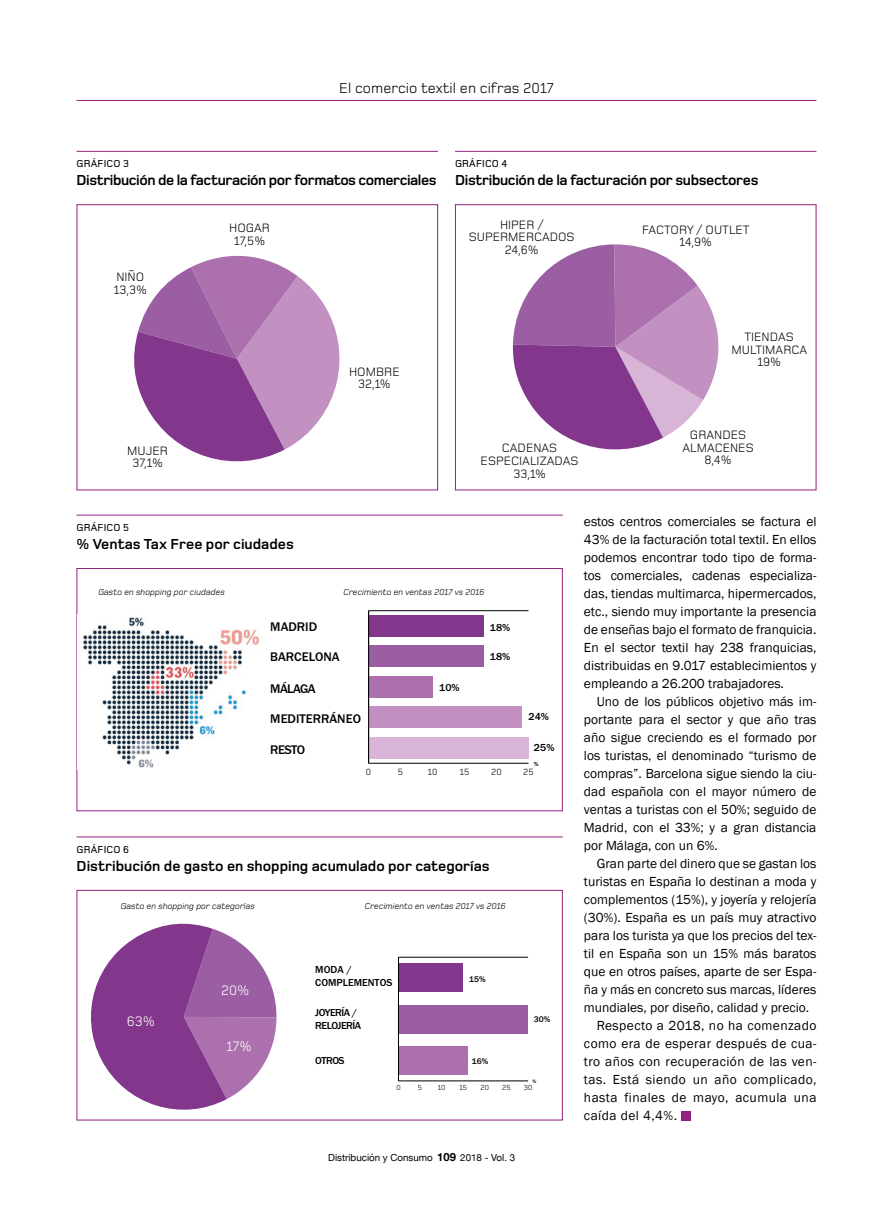
<style>
.page{position:relative;width:893px;height:1212px;background:#fff}
.page>*{position:absolute;margin:0;border:0;box-sizing:border-box;transform-origin:0 0}
.t1{font:700 15px "Foundry Monoline";letter-spacing:-.025em;color:#000}
.t2{font:700 15px "Foundry Monoline";color:#000}
.t3{font:15px "Foundry Monoline";color:#000}
.t4{font:14.25px "Foundry Monoline";color:#fff}
.t5{font:13.5px/18px "Franklin Gothic";color:#000;text-align:justify}
.t6{font:13.5px "Franklin Gothic";letter-spacing:.03em;color:#000}
.t7{font:500 12.9px "ITC Franklin Gothic Std";color:#000}
.t8{font:12.6px/12.6px "Foundry Monoline";color:#000;text-align:center}
.t9{font:700 11.25px "Helvetica Neue";color:#000}
.t10{font:500 10.5px/12.6px "ITC Franklin Gothic Std";color:#000}
.t11{font:500 10.5px "Foundry Monoline";letter-spacing:.015em;color:#000}
.t12{font:500 10.5px/12.6px "ITC Franklin Gothic Std";letter-spacing:-.05em;color:#000}
.t13{font:9.75px "Helvetica Neue";color:#000}
.t14{font:9.3px "Foundry Monoline";color:#000}
.t15{font:italic 9px "Foundry Monoline";color:#000}
.t16{font:500 8.55px "ITC Franklin Gothic Std";color:#000}
.t17{font:7.65px "Foundry Monoline";color:#000}
.t18{font:500 6.3px "ITC Franklin Gothic Std";color:#000}
.t19{font:500 5.1px "ITC Franklin Gothic Std";color:#000}
</style>
<div class="page">
<hr style="left:77px;top:515px;width:486px;height:1px;background:#942080">
<hr style="left:77px;top:836px;width:486px;height:1px;background:#942080">
<hr style="left:77px;top:151px;width:361px;height:1px;background:#942080">
<hr style="left:455px;top:151px;width:361px;height:1px;background:#942080">
<div style="left:77px;top:568px;width:486px;height:243px;border:1px solid #942080"></div>
<div style="left:77px;top:890px;width:486px;height:230px;border:1px solid #942080"></div>
<div style="left:77px;top:204px;width:361px;height:286px;border:1px solid #942080"></div>
<div style="left:455px;top:204px;width:361px;height:286px;border:1px solid #942080"></div>
<svg style="left:134px;top:255px;width:206px;height:207px"></svg>
<svg style="left:512px;top:244px;width:207px;height:206px"></svg>
<img style="left:77px;top:614px;width:182px;height:156px">
<hr style="left:369px;top:610px;width:159px;height:1px;background:#000">
<hr style="left:369px;top:763px;width:159px;height:1px;background:#000">
<div style="left:369px;top:615px;width:115px;height:22px;background:#82368c"></div>
<div style="left:369px;top:646px;width:115px;height:21px;background:#9b5ea3"></div>
<div style="left:369px;top:676px;width:64px;height:22px;background:#ab70ad"></div>
<div style="left:369px;top:707px;width:153px;height:21px;background:#c391c1"></div>
<div style="left:369px;top:737px;width:159px;height:22px;background:#d8b4d6"></div>
<hr style="left:368px;top:611px;width:1px;height:152px;background:#000">
<hr style="left:398px;top:1080px;width:130px;height:1px;background:#000">
<div style="left:398px;top:963px;width:65px;height:29px;background:#82368c"></div>
<div style="left:398px;top:1004px;width:130px;height:29px;background:#9b5ea3"></div>
<div style="left:398px;top:1046px;width:70px;height:29px;background:#ab70ad"></div>
<svg style="left:79px;top:923px;width:198px;height:197px"></svg>
<hr style="left:399px;top:957px;width:129px;height:1px;background:#000">
<hr style="left:398px;top:957px;width:1px;height:124px;background:#000">
<div style="left:681px;top:1111px;width:10px;height:9px;background:#942080"></div>
<hr style="left:77px;top:100px;width:739px;height:1px;background:#942080">
<p class="t3" style="left:339px;top:79px;width:216px">El comercio textil en cifras 2017</p>
<p class="t11" style="left:77px;top:158px;width:54px">GRÁFICO 3</p>
<p class="t1" style="left:77px;top:172px;width:362px">Distribución de la facturación por formatos comerciales</p>
<p class="t8" style="left:114px;top:271px;width:35px;text-align:left">NIÑO<br>13,3%</p>
<p class="t8" style="left:127px;top:444px;width:42px">MUJER<br>37,1%</p>
<p class="t8" style="left:229px;top:222px;width:42px">HOGAR<br>17,5%</p>
<p class="t8" style="left:349px;top:366px;width:52px">HOMBRE<br>32,1%</p>
<p class="t11" style="left:455px;top:158px;width:54px">GRÁFICO 4</p>
<p class="t1" style="left:455px;top:172px;width:305px">Distribución de la facturación por subsectores</p>
<p class="t8" style="left:469px;top:219px;width:107px">HIPER /<br>SUPERMERCADOS<br>24,6%</p>
<p class="t8" style="left:642px;top:224px;width:109px">FACTORY / OUTLET<br>14,9%</p>
<p class="t8" style="left:481px;top:442px;width:100px">CADENAS<br>ESPECIALIZADAS<br>33,1%</p>
<p class="t8" style="left:731px;top:331px;width:77px">TIENDAS<br>MULTIMARCA<br>19%</p>
<p class="t8" style="left:682px;top:429px;width:73px">GRANDES<br>ALMACENES<br>8,4%</p>
<p class="t11" style="left:77px;top:522px;width:54px">GRÁFICO 5</p>
<p class="t2" style="left:77px;top:536px;width:219px">% Ventas Tax Free por ciudades</p>
<p class="t15" style="left:98px;top:587px;width:128px">Gasto en shopping por ciudades</p>
<p class="t15" style="left:343px;top:587px;width:143px">Crecimiento en ventas 2017 vs 2016</p>
<p class="t7" style="left:270px;top:619px;width:48px">MADRID</p>
<p class="t10" style="left:490px;top:621px;width:22px">18%</p>
<p class="t10" style="left:490px;top:650px;width:22px">18%</p>
<p class="t7" style="left:270px;top:650px;width:71px">BARCELONA</p>
<p class="t7" style="left:270px;top:681px;width:47px">MÁLAGA</p>
<p class="t7" style="left:270px;top:712px;width:92px">MEDITERRÁNEO</p>
<p class="t7" style="left:270px;top:742px;width:36px">RESTO</p>
<p class="t10" style="left:439px;top:682px;width:22px">10%</p>
<p class="t10" style="left:528px;top:710px;width:22px">24%</p>
<p class="t10" style="left:534px;top:741px;width:22px">25%</p>
<p class="t18" style="left:534px;top:760px;width:6px">%</p>
<p class="t14" style="left:366px;top:766px;width:7px">0</p>
<p class="t14" style="left:398px;top:766px;width:7px">5</p>
<p class="t14" style="left:428px;top:766px;width:11px">10</p>
<p class="t14" style="left:460px;top:766px;width:11px">15</p>
<p class="t14" style="left:491px;top:766px;width:12px">20</p>
<p class="t14" style="left:523px;top:766px;width:12px">25</p>
<p class="t11" style="left:77px;top:844px;width:54px">GRÁFICO 6</p>
<p class="t2" style="left:77px;top:858px;width:415px">Distribución de gasto en shopping acumulado por categorías</p>
<p class="t15" style="left:121px;top:901px;width:136px">Gasto en shopping por categorías</p>
<p class="t4" style="left:127px;top:1013px;width:30px">63%</p>
<p class="t4" style="left:221px;top:982px;width:30px">20%</p>
<p class="t4" style="left:226px;top:1038px;width:27px">17%</p>
<p class="t15" style="left:365px;top:901px;width:143px">Crecimiento en ventas 2017 vs 2016</p>
<p class="t10" style="left:315px;top:964px;width:79px">MODA /<br>COMPLEMENTOS</p>
<p class="t16" style="left:469px;top:974px;width:18px">15%</p>
<p class="t12" style="left:315px;top:1006px;width:47px">JOYERÍA /<br>RELOJERÍA</p>
<p class="t10" style="left:315px;top:1054px;width:31px">OTROS</p>
<p class="t16" style="left:472px;top:1056px;width:18px">16%</p>
<p class="t16" style="left:534px;top:1014px;width:18px">30%</p>
<p class="t19" style="left:533px;top:1078px;width:5px">%</p>
<p class="t17" style="left:396px;top:1083px;width:6px">0</p>
<p class="t17" style="left:418px;top:1083px;width:6px">5</p>
<p class="t17" style="left:438px;top:1083px;width:9px">10</p>
<p class="t17" style="left:459px;top:1083px;width:9px">15</p>
<p class="t17" style="left:481px;top:1083px;width:10px">20</p>
<p class="t17" style="left:502px;top:1083px;width:10px">25</p>
<p class="t17" style="left:524px;top:1083px;width:10px">30</p>
<p class="t9" style="left:437px;top:1148px;width:20px">109</p>
<p class="t13" style="left:328px;top:1150px;width:106px">Distribución y Consumo</p>
<p class="t13" style="left:460px;top:1150px;width:56px">2018 - Vol. 3</p>
<p class="t5" style="left:584px;top:513px;width:234px">estos centros comerciales se factura el 43% de la facturación total textil. En ellos podemos encontrar todo tipo de forma&shy;tos comerciales, cadenas especializa&shy;das, tiendas multimarca, hipermercados, etc., siendo muy importante la presencia de enseñas bajo el formato de franquicia.<br>En el sector textil hay 238 franquicias, distribuidas en 9.017 establecimientos y empleando a 26.200 trabajadores.</p>
<p class="t5" style="left:584px;top:693px;width:234px;text-indent:13px">Uno de los públicos objetivo más im&shy;portante para el sector y que año tras año sigue creciendo es el formado por los turistas, el denominado “turismo de compras”. Barcelona sigue siendo la ciu&shy;dad española con el mayor número de ventas a turistas con el 50%; seguido de Madrid, con el 33%; y a gran distancia por Málaga, con un 6%.</p>
<p class="t5" style="left:597px;top:855px;width:221px">Gran parte del dinero que se gastan los</p>
<p class="t5" style="left:584px;top:873px;width:234px">turistas en España lo destinan a moda y</p>
<p class="t5" style="left:584px;top:891px;width:234px">complementos (15%), y joyería y relojería</p>
<p class="t5" style="left:584px;top:909px;width:234px">(30%). España es un país muy atractivo</p>
<p class="t5" style="left:584px;top:927px;width:234px">para los turista ya que los precios del tex-</p>
<p class="t5" style="left:584px;top:945px;width:234px">til en España son un 15% más baratos</p>
<p class="t5" style="left:584px;top:963px;width:234px">que en otros países, aparte de ser Espa-</p>
<p class="t5" style="left:584px;top:981px;width:234px">ña y más en concreto sus marcas, líderes</p>
<p class="t5" style="left:584px;top:999px;width:227px">mundiales, por diseño, calidad y precio.</p>
<p class="t6" style="left:597px;top:1017px;width:221px">Respecto a 2018, no ha comenzado</p>
<p class="t6" style="left:584px;top:1035px;width:234px">como era de esperar después de cua-</p>
<p class="t6" style="left:584px;top:1053px;width:234px">tro años con recuperación de las ven-</p>
<p class="t6" style="left:584px;top:1071px;width:234px">tas. Está siendo un año complicado,</p>
<p class="t6" style="left:584px;top:1089px;width:234px">hasta finales de mayo, acumula una</p>
<p class="t6" style="left:584px;top:1107px;width:95px">caída del 4,4%.</p>
</div>
